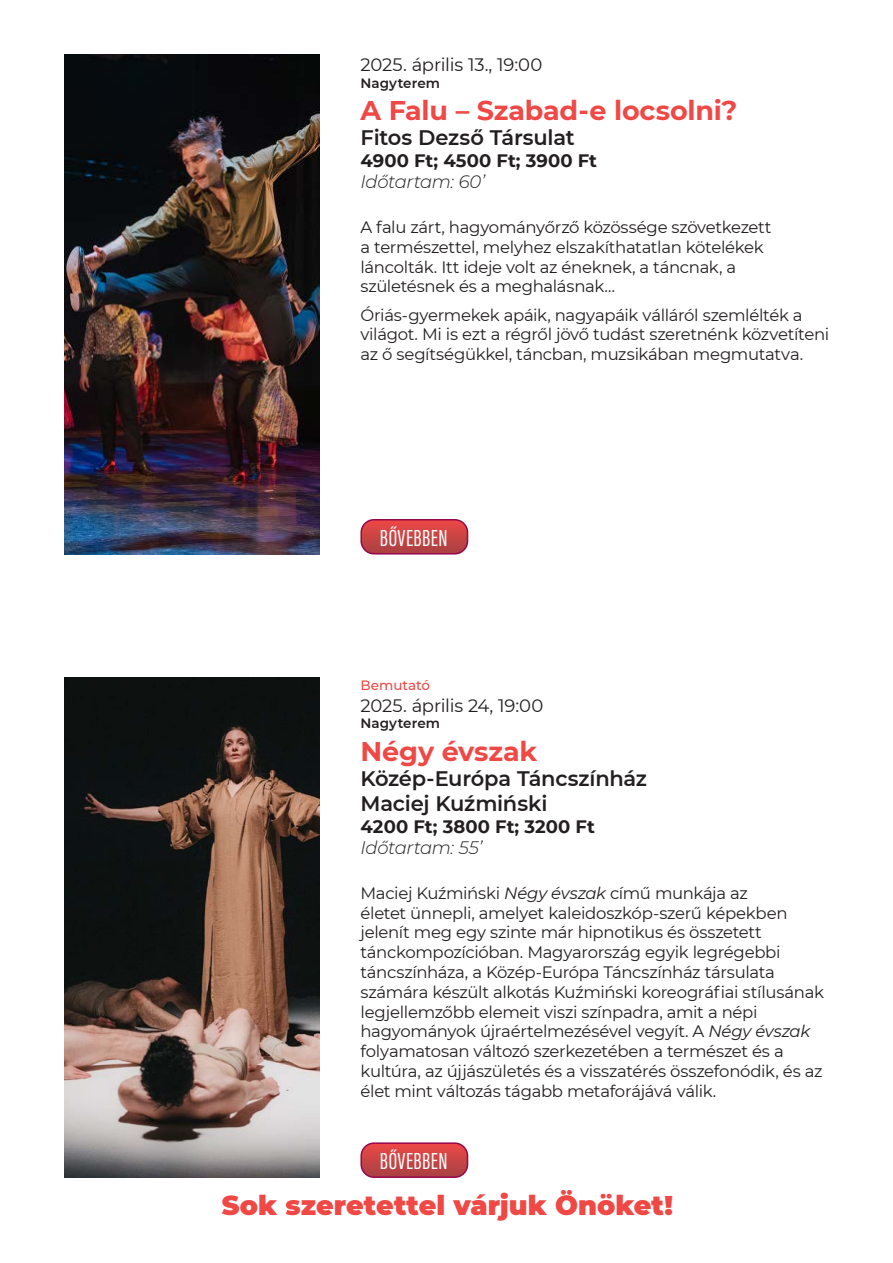
<style>
.page{position:relative;width:893px;height:1263px;background:#fff}
.page>*{position:absolute;margin:0;border:0;box-sizing:border-box;transform-origin:0 0}
.Cím{font:700 27px "Montserrat";letter-spacing:-.005em;color:#ef4845}
.Ár{font:900 27px "Montserrat";color:#ef4845}
.t1{font:24px "Acumin Pro Extra Cond";letter-spacing:.02em;color:#fff}
.Cím-2{font:600 21px "Montserrat";letter-spacing:-.01em;color:#231f20}
.Dátum{font:18px "Montserrat";letter-spacing:-.015em;color:#231f20}
.Előadó{font:700 18px "Montserrat";letter-spacing:.005em;color:#231f20}
.hossz{font:italic 300 18px "Montserrat";letter-spacing:-.015em;color:#231f20}
.kenyér{font:16.5px/19.8px "Montserrat";letter-spacing:-.02em;color:#231f20}
.Dátum-2{font:600 13.5px "Montserrat";letter-spacing:.005em;color:#231f20}
.Dátum-3{font:500 13.5px "Montserrat";color:#ef4845}
.s1{font-style:italic}
</style>
<div class="page">
<img style="left:65px;top:54px;width:255px;height:500px">
<img style="left:65px;top:677px;width:255px;height:501px">
<svg style="left:363px;top:520px;width:104px;height:34px;background:#cb4747"></svg>
<div style="left:360px;top:519px;width:108px;height:35px;border:2px solid #95074c;border-radius:13px"></div>
<svg style="left:363px;top:1145px;width:104px;height:32px;background:#ca4646"></svg>
<div style="left:360px;top:1142px;width:108px;height:36px;border:2px solid #95074c;border-radius:13px"></div>
<p class="Dátum" style="left:360px;top:53px;width:183px">2025. április 13., 19:00</p>
<p class="Dátum-2" style="left:360px;top:73px;width:81px">Nagyterem</p>
<p class="Cím" style="left:360px;top:91px;width:378px">A Falu – Szabad-e locsolni?</p>
<p class="Cím-2" style="left:360px;top:123px;width:216px">Fitos Dezső Társulat</p>
<p class="Előadó" style="left:360px;top:147px;width:238px">4900 Ft; 4500 Ft; 3900 Ft</p>
<p class="hossz" style="left:360px;top:170px;width:126px">Időtartam: 60’</p>
<p class="kenyér" style="left:360px;top:217px;width:412px">A falu zárt, hagyományőrző közössége szövetkezett a természettel, melyhez elszakíthatatlan kötelékek láncolták. Itt ideje volt az éneknek, a táncnak, a születésnek és a meghalásnak…</p>
<p class="kenyér" style="left:360px;top:304px;width:470px">Óriás-gyermekek apáik, nagyapáik válláról szemlélték a világot. Mi is ezt a régről jövő tudást szeretnénk közvetíteni az ő segítségükkel, táncban, muzsikában megmutatva.</p>
<p class="t1" style="left:380px;top:523px;width:69px">BŐVEBBEN</p>
<p class="Dátum-3" style="left:360px;top:676px;width:71px">Bemutató</p>
<p class="Dátum" style="left:360px;top:693px;width:184px">2025. április 24, 19:00</p>
<p class="Dátum-2" style="left:360px;top:714px;width:81px">Nagyterem</p>
<p class="Cím" style="left:360px;top:732px;width:178px">Négy évszak</p>
<p class="Cím-2" style="left:360px;top:763px;width:288px">Közép-Európa Táncszínház</p>
<p class="Cím-2" style="left:360px;top:789px;width:189px">Maciej Kuźmiński</p>
<p class="Előadó" style="left:360px;top:813px;width:236px">4200 Ft; 3800 Ft; 3200 Ft</p>
<p class="hossz" style="left:360px;top:836px;width:123px">Időtartam: 55’</p>
<p class="kenyér" style="left:360px;top:882px;width:465px">Maciej Kuźmiński <span class="s1">Négy évszak</span> című munkája az<br>életet ünnepli, amelyet kaleidoszkóp-szerű képekben jelenít meg egy szinte már hipnotikus és összetett tánckompozícióban. Magyarország egyik legrégebbi táncszínháza, a Közép-Európa Táncszínház társulata számára készült alkotás Kuźmiński koreográfiai stílusának legjellemzőbb elemeit viszi színpadra, amit a népi hagyományok újraértelmezésével vegyít. A <span class="s1">Négy évszak </span>folyamatosan változó szerkezetében a természet és a kultúra, az újjászületés és a visszatérés összefonódik, és az élet mint változás tágabb metaforájává válik.</p>
<p class="t1" style="left:380px;top:1146px;width:69px">BŐVEBBEN</p>
<p class="Ár" style="left:222px;top:1185px;width:452px">Sok szeretettel várjuk Önöket!</p>
</div>
